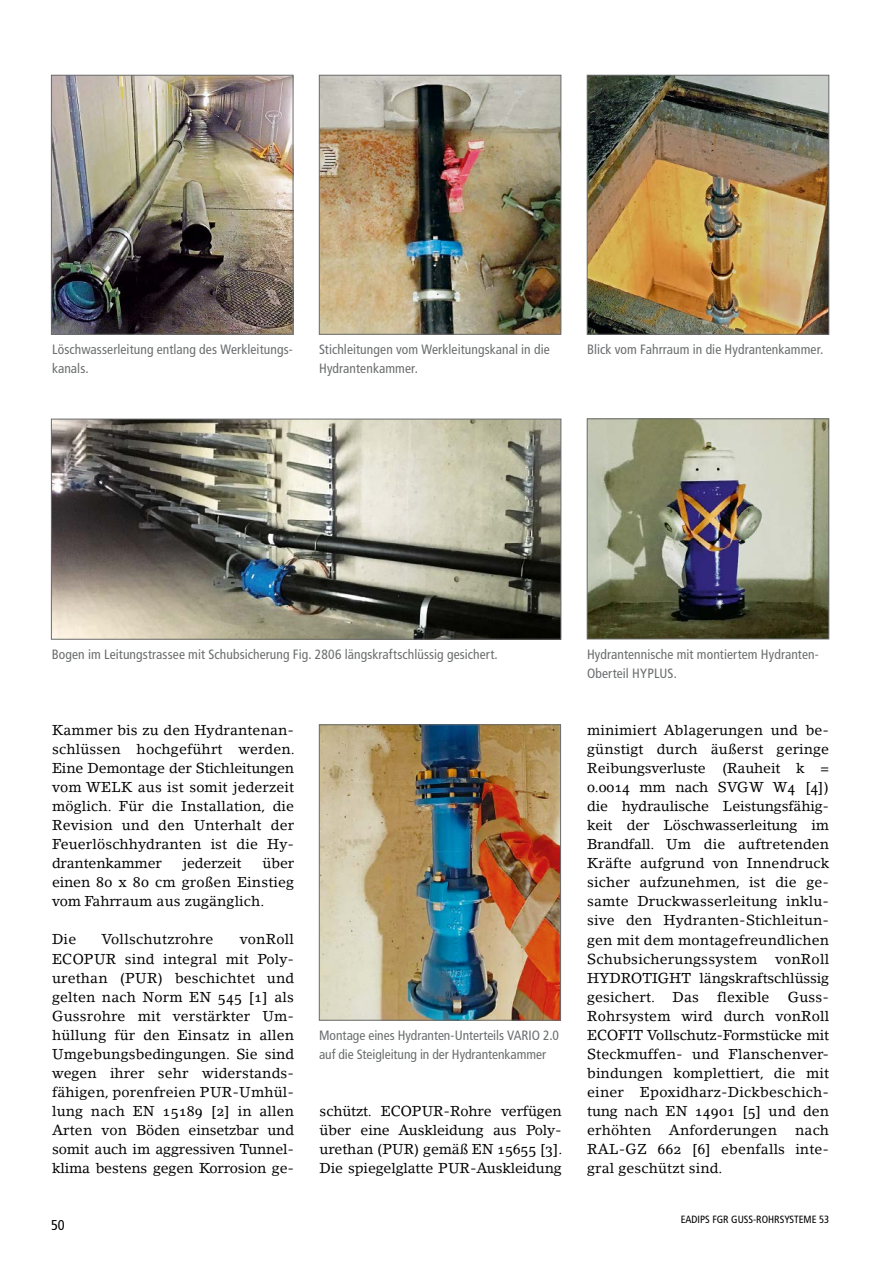
<style>
.page{position:relative;width:893px;height:1263px;background:#fff}
.page>*{position:absolute;margin:0;border:0;box-sizing:border-box;transform-origin:0 0}
.t1{font:14.25px/19px "Lino Letter Roman Os F";letter-spacing:.01em;color:#000;text-align:justify}
.t2{font:14.25px "Lino Letter Roman Os F";letter-spacing:-.01em;color:#000}
.t3{font:condensed 14.25px "Frutiger";color:#000}
.t4{font:condensed 13.5px/19px "Frutiger";letter-spacing:.005em;color:#6b6d6e}
.t5{font:condensed 10.5px "Frutiger";color:#000}
</style>
<div class="page">
<img style="left:53px;top:77px;width:238px;height:256px">
<div style="left:51px;top:75px;width:242px;height:260px;border:1px solid #6b6d6e"></div>
<img style="left:321px;top:77px;width:238px;height:256px">
<div style="left:319px;top:75px;width:242px;height:260px;border:1px solid #6b6d6e"></div>
<img style="left:589px;top:77px;width:238px;height:256px">
<div style="left:587px;top:75px;width:242px;height:260px;border:1px solid #6b6d6e"></div>
<img style="left:53px;top:421px;width:506px;height:217px">
<div style="left:51px;top:419px;width:510px;height:221px;border:1px solid #6b6d6e"></div>
<img style="left:589px;top:420px;width:238px;height:217px">
<div style="left:587px;top:418px;width:242px;height:221px;border:1px solid #6b6d6e"></div>
<img style="left:321px;top:726px;width:238px;height:292px">
<div style="left:319px;top:724px;width:242px;height:296px;border:1px solid #6b6d6e"></div>
<p class="t4" style="left:52px;top:340px;width:242px">Löschwasserleitung entlang des Werkleitungs&shy;kanals.</p>
<p class="t4" style="left:319px;top:340px;width:232px">Stichleitungen vom Werkleitungskanal in die<br>Hydrantenkammer.</p>
<p class="t4" style="left:587px;top:340px;width:238px">Blick vom Fahrraum in die Hydrantenkammer.</p>
<p class="t4" style="left:52px;top:644px;width:448px">Bogen im Leitungstrassee mit Schubsicherung Fig. 2806 längskraftschlüssig gesichert.</p>
<p class="t4" style="left:587px;top:644px;width:233px">Hydrantennische mit montiertem Hydranten-<br>Oberteil HYPLUS.</p>
<p class="t1" style="left:52px;top:720px;width:244px">Kammer bis zu den Hydrantenan&shy;schlüssen hochgeführt werden.<br>Eine Demontage der Stichleitungen vom WELK aus ist somit jederzeit möglich. Für die Installation, die Revision und den Unterhalt der Feuerlöschhydranten ist die Hy&shy;drantenkammer</p>
<p class="t1" style="left:52px;top:854px;width:244px;text-indent:211px">über einen 80 x 80 cm großen Einstieg vom Fahrraum aus zugänglich.</p>
<p class="t1" style="left:52px;top:930px;width:26px">Die</p>
<p class="t1" style="left:101px;top:930px;width:114px">Vollschutzrohre</p>
<p class="t2" style="left:183px;top:855px;width:60px">jederzeit</p>
<p class="t1" style="left:52px;top:930px;width:244px;text-indent:188px">vonRoll ECOPUR sind integral mit Poly&shy;urethan (PUR) beschichtet und gelten nach Norm EN 545 [1] als Gussrohre mit verstärkter Um&shy;hüllung für den Einsatz in allen Umgebungsbedingungen. Sie sind wegen ihrer sehr widerstands&shy;fähigen, porenfreien PUR-Umhül&shy;lung nach EN 15189 [2] in allen Arten von Böden einsetzbar und somit auch im aggressiven Tunnel&shy;klima bestens gegen Korrosion ge-</p>
<p class="t3" style="left:51px;top:1217px;width:15px">50</p>
<p class="t4" style="left:319px;top:1025px;width:241px">Montage eines Hydranten-Unterteils VARIO 2.0 auf die Steigleitung in der Hydrantenkammer</p>
<p class="t1" style="left:320px;top:1101px;width:244px">schützt. ECOPUR-Rohre verfügen über eine Auskleidung aus Poly&shy;urethan (PUR) gemäß EN 15655 [3].<br>Die spiegelglatte PUR-Auskleidung</p>
<p class="t1" style="left:587px;top:720px;width:244px">minimiert Ablagerungen und be&shy;günstigt durch äußerst geringe Reibungsverluste (Rauheit k = 0.0014 mm nach SVGW W4 [4]) die hydraulische Leistungsfähig&shy;keit der Löschwasserleitung im Brandfall. Um die auftretenden Kräfte aufgrund von Innendruck sicher aufzunehmen, ist die ge&shy;samte Druckwasserleitung inklu&shy;sive den Hydranten-Stichleitun&shy;gen mit dem montagefreundlichen Schubsicherungssystem vonRoll HYDROTIGHT längskraftschlüssig gesichert. Das</p>
<p class="t1" style="left:587px;top:987px;width:244px;text-indent:201px">Guss-Rohrsystem wird durch vonRoll ECOFIT Vollschutz-Formstücke mit Steckmuffen- und Flanschenver&shy;bindungen komplettiert, die mit einer Epoxidharz-Dickbeschich&shy;tung nach EN 14901 [5] und den erhöhten Anforderungen</p>
<p class="t1" style="left:717px;top:987px;width:54px">flexible</p>
<p class="t1" style="left:587px;top:1120px;width:244px;text-indent:208px">nach RAL-GZ 662 [6] ebenfalls inte&shy;gral geschützt sind.</p>
<p class="t5" style="left:681px;top:1213px;width:150px">EADIPS FGR GUSS-ROHRSYSTEME 53</p>
</div>
